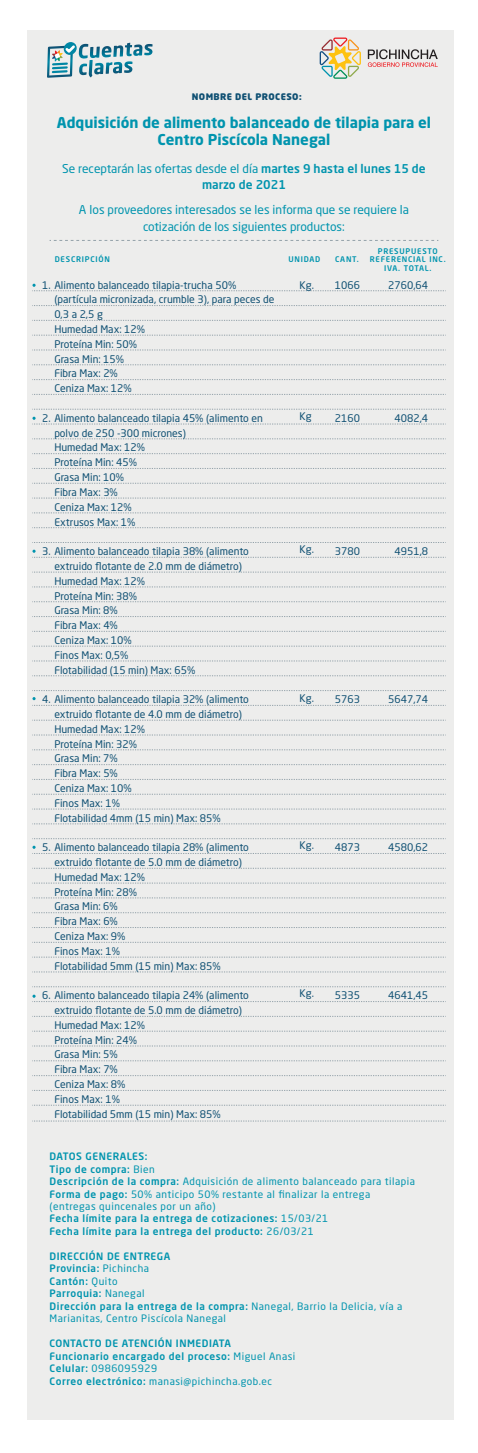
<style>
.page{position:relative;width:478px;height:1453px;background:#fff}
.page>*{position:absolute;margin:0;border:0;box-sizing:border-box;transform-origin:0 0}
.t1{font:700 14.8px/16.8px "Neo Sans W1 G";color:#0094ae;text-align:center}
.t2{font:12px/16.8px "Neo Sans W1 G";color:#0094ae;text-align:center}
.t3{font:500 12px/16.8px "Neo Sans W1 G";color:#0094ae;text-align:center}
.t4{font:10.4px/14.8px "Neo Sans W1 G";color:#0f5073}
.t5{font:500 10.12px/12.5px "Neo Sans W1 G";letter-spacing:.05em;color:#0094ae}
.t6{font:10.12px/12.5px "Neo Sans W1 G";letter-spacing:.05em;color:#0094ae}
.t7{font:900 8.96px "Neo Sans W1 G";letter-spacing:.05em;color:#0f5073}
.t8{font:500 7.72px/8.5px "Neo Sans W1 G";letter-spacing:.1em;color:#0094ae;text-align:center}
.s1{font-weight:400}
.s2{font-weight:500}
</style>
<div class="page">
<div style="left:27px;top:31px;width:426px;height:1389px;background:#ededec"></div>
<svg style="left:50px;top:240px;width:388px;height:1px"></svg>
<svg style="left:47px;top:42px;width:106px;height:36px"></svg>
<svg style="left:368px;top:49px;width:70px;height:18px"></svg>
<svg style="left:320px;top:38px;width:41px;height:41px"></svg>
<svg style="left:32px;top:305px;width:412px;height:1px"></svg>
<svg style="left:32px;top:320px;width:412px;height:1px"></svg>
<svg style="left:32px;top:335px;width:412px;height:1px"></svg>
<svg style="left:32px;top:350px;width:412px;height:1px"></svg>
<svg style="left:32px;top:365px;width:412px;height:1px"></svg>
<svg style="left:32px;top:379px;width:412px;height:1px"></svg>
<svg style="left:32px;top:394px;width:412px;height:1px"></svg>
<svg style="left:32px;top:409px;width:412px;height:1px"></svg>
<svg style="left:32px;top:439px;width:412px;height:1px"></svg>
<svg style="left:32px;top:453px;width:412px;height:1px"></svg>
<svg style="left:32px;top:468px;width:412px;height:1px"></svg>
<svg style="left:32px;top:483px;width:412px;height:1px"></svg>
<svg style="left:32px;top:498px;width:412px;height:1px"></svg>
<svg style="left:32px;top:513px;width:412px;height:1px"></svg>
<svg style="left:32px;top:527px;width:412px;height:1px"></svg>
<svg style="left:32px;top:542px;width:412px;height:1px"></svg>
<svg style="left:32px;top:572px;width:412px;height:1px"></svg>
<svg style="left:32px;top:587px;width:412px;height:1px"></svg>
<svg style="left:32px;top:601px;width:412px;height:1px"></svg>
<svg style="left:32px;top:616px;width:412px;height:1px"></svg>
<svg style="left:32px;top:631px;width:412px;height:1px"></svg>
<svg style="left:32px;top:646px;width:412px;height:1px"></svg>
<svg style="left:32px;top:661px;width:412px;height:1px"></svg>
<svg style="left:32px;top:675px;width:412px;height:1px"></svg>
<svg style="left:32px;top:690px;width:412px;height:1px"></svg>
<svg style="left:32px;top:720px;width:412px;height:1px"></svg>
<svg style="left:32px;top:735px;width:412px;height:1px"></svg>
<svg style="left:32px;top:749px;width:412px;height:1px"></svg>
<svg style="left:32px;top:764px;width:412px;height:1px"></svg>
<svg style="left:32px;top:779px;width:412px;height:1px"></svg>
<svg style="left:32px;top:794px;width:412px;height:1px"></svg>
<svg style="left:32px;top:809px;width:412px;height:1px"></svg>
<svg style="left:32px;top:824px;width:412px;height:1px"></svg>
<svg style="left:32px;top:838px;width:412px;height:1px"></svg>
<svg style="left:32px;top:868px;width:412px;height:1px"></svg>
<svg style="left:32px;top:883px;width:412px;height:1px"></svg>
<svg style="left:32px;top:898px;width:412px;height:1px"></svg>
<svg style="left:32px;top:912px;width:412px;height:1px"></svg>
<svg style="left:32px;top:927px;width:412px;height:1px"></svg>
<svg style="left:32px;top:942px;width:412px;height:1px"></svg>
<svg style="left:32px;top:957px;width:412px;height:1px"></svg>
<svg style="left:32px;top:972px;width:412px;height:1px"></svg>
<svg style="left:32px;top:986px;width:412px;height:1px"></svg>
<svg style="left:32px;top:1016px;width:412px;height:1px"></svg>
<svg style="left:32px;top:1031px;width:412px;height:1px"></svg>
<svg style="left:32px;top:1046px;width:412px;height:1px"></svg>
<svg style="left:32px;top:1060px;width:412px;height:1px"></svg>
<svg style="left:32px;top:1075px;width:412px;height:1px"></svg>
<svg style="left:32px;top:1090px;width:412px;height:1px"></svg>
<svg style="left:32px;top:1105px;width:412px;height:1px"></svg>
<svg style="left:32px;top:1121px;width:412px;height:1px"></svg>
<svg style="left:32px;top:284px;width:412px;height:7px"></svg>
<svg style="left:32px;top:417px;width:412px;height:8px"></svg>
<svg style="left:32px;top:697px;width:412px;height:9px"></svg>
<svg style="left:32px;top:994px;width:412px;height:8px"></svg>
<svg style="left:32px;top:846px;width:412px;height:8px"></svg>
<svg style="left:32px;top:550px;width:412px;height:8px"></svg>
<p class="t7" style="left:192px;top:91px;width:111px">NOMBRE DEL PROCESO:</p>
<h1 class="t1" style="left:57px;top:114px;width:376px">Adquisición de alimento balanceado de tilapia para el<br>Centro Piscícola Nanegal</h1>
<p class="t3" style="left:62px;top:159px;width:365px"><span class="s1">Se receptarán las ofertas desde el día</span> martes 9 hasta el lunes 15 de marzo de 2021</p>
<p class="t2" style="left:79px;top:201px;width:332px">A los proveedores interesados se les informa que se requiere la cotización de los siguientes productos:</p>
<p class="t8" style="left:55px;top:255px;width:57px">DESCRIPCIÓN</p>
<p class="t8" style="left:288px;top:255px;width:33px">UNIDAD</p>
<p class="t8" style="left:335px;top:255px;width:25px">CANT.</p>
<p class="t8" style="left:370px;top:246px;width:77px">PRESUPUESTO<br>REFERENCIAL INC.<br>IVA. TOTAL.</p>
<p class="t4" style="left:42px;top:277px;width:196px">1. Alimento balanceado tilapia-trucha 50%</p>
<p class="t4" style="left:300px;top:277px;width:16px">Kg.</p>
<p class="t4" style="left:335px;top:277px;width:27px">1066</p>
<p class="t4" style="left:388px;top:277px;width:41px">2760,64</p>
<p class="t4" style="left:54px;top:292px;width:222px">(partícula micronizada, crumble 3), para peces de<br>0,3 a 2,5 g<br>Humedad Max: 12%<br>Proteína Min: 50%<br>Grasa Min: 15%<br>Fibra Max: 2%<br>Ceniza Max: 12%</p>
<p class="t4" style="left:54px;top:425px;width:133px">polvo de 250 -300 micrones)<br>Humedad Max: 12%<br>Proteína Min: 45%<br>Grasa Min: 10%<br>Fibra Max: 3%<br>Ceniza Max: 12%<br>Extrusos Max: 1%</p>
<p class="t4" style="left:54px;top:558px;width:189px">extruido flotante de 2.0 mm de diámetro)<br>Humedad Max: 12%<br>Proteína Min: 38%<br>Grasa Min: 8%<br>Fibra Max: 4%<br>Ceniza Max: 10%<br>Finos Max: 0,5%<br>Flotabilidad (15 min) Max: 65%</p>
<p class="t4" style="left:54px;top:706px;width:189px">extruido flotante de 4.0 mm de diámetro)<br>Humedad Max: 12%<br>Proteína Min: 32%<br>Grasa Min: 7%<br>Fibra Max: 5%<br>Ceniza Max: 10%<br>Finos Max: 1%<br>Flotabilidad 4mm (15 min) Max: 85%</p>
<p class="t4" style="left:54px;top:854px;width:189px">extruido flotante de 5.0 mm de diámetro)<br>Humedad Max: 12%<br>Proteína Min: 28%<br>Grasa Min: 6%<br>Fibra Max: 6%<br>Ceniza Max: 9%<br>Finos Max: 1%<br>Flotabilidad 5mm (15 min) Max: 85%</p>
<p class="t4" style="left:54px;top:1002px;width:189px">extruido flotante de 5.0 mm de diámetro)<br>Humedad Max: 12%<br>Proteína Min: 24%<br>Grasa Min: 5%<br>Fibra Max: 7%<br>Ceniza Max: 8%<br>Finos Max: 1%<br>Flotabilidad 5mm (15 min) Max: 85%</p>
<p class="t4" style="left:42px;top:410px;width:222px">2. Alimento balanceado tilapia 45% (alimento en</p>
<p class="t4" style="left:42px;top:544px;width:208px">3. Alimento balanceado tilapia 38% (alimento</p>
<p class="t4" style="left:42px;top:692px;width:208px">4. Alimento balanceado tilapia 32% (alimento</p>
<p class="t4" style="left:42px;top:840px;width:208px">5. Alimento balanceado tilapia 28% (alimento</p>
<p class="t4" style="left:42px;top:988px;width:208px">6. Alimento balanceado tilapia 24% (alimento</p>
<p class="t4" style="left:300px;top:408px;width:14px">Kg</p>
<p class="t4" style="left:335px;top:410px;width:27px">2160</p>
<p class="t4" style="left:300px;top:542px;width:16px">Kg.</p>
<p class="t4" style="left:335px;top:544px;width:27px">3780</p>
<p class="t4" style="left:300px;top:690px;width:16px">Kg.</p>
<p class="t4" style="left:335px;top:692px;width:27px">5763</p>
<p class="t4" style="left:300px;top:837px;width:16px">Kg.</p>
<p class="t4" style="left:335px;top:840px;width:27px">4873</p>
<p class="t4" style="left:300px;top:985px;width:16px">Kg.</p>
<p class="t4" style="left:335px;top:988px;width:27px">5335</p>
<p class="t4" style="left:395px;top:410px;width:35px">4082,4</p>
<p class="t4" style="left:395px;top:544px;width:35px">4951,8</p>
<p class="t4" style="left:388px;top:692px;width:41px">5647,74</p>
<p class="t4" style="left:388px;top:840px;width:41px">4580,62</p>
<p class="t4" style="left:388px;top:988px;width:41px">4641,45</p>
<p class="t5" style="left:50px;top:1150px;width:367px">DATOS GENERALES:<br>Tipo de compra: <span class="s1">Bien<br></span>Descripción de la compra: <span class="s1">Adquisición de alimento balanceado para tilapia </span>Forma de pago: <span class="s1">50% anticipo 50% restante al finalizar la entrega (entregas quincenales por un año)<br></span>Fecha límite para la entrega de cotizaciones: <span class="s1">15/03/21<br></span>Fecha límite para la entrega del producto: <span class="s1">26/03/21</span></p>
<p class="t6" style="left:50px;top:1250px;width:354px"><span class="s2">DIRECCIÓN DE ENTREGA<br>Provincia:</span> Pichincha<br><span class="s2">Cantón:</span> Quito<br><span class="s2">Parroquia:</span> Nanegal<br><span class="s2">Dirección para la entrega de la compra:</span> Nanegal, Barrio la Delicia, vía a<br>Marianitas, Centro Piscícola Nanegal</p>
<p class="t5" style="left:50px;top:1337px;width:247px">CONTACTO DE ATENCIÓN INMEDIATA<br>Funcionario encargado del proceso: <span class="s1">Miguel Anasi </span>Celular: <span class="s1">0986095929<br></span>Correo electrónico: <span class="s1">manasi@pichincha.gob.ec</span></p>
</div>
